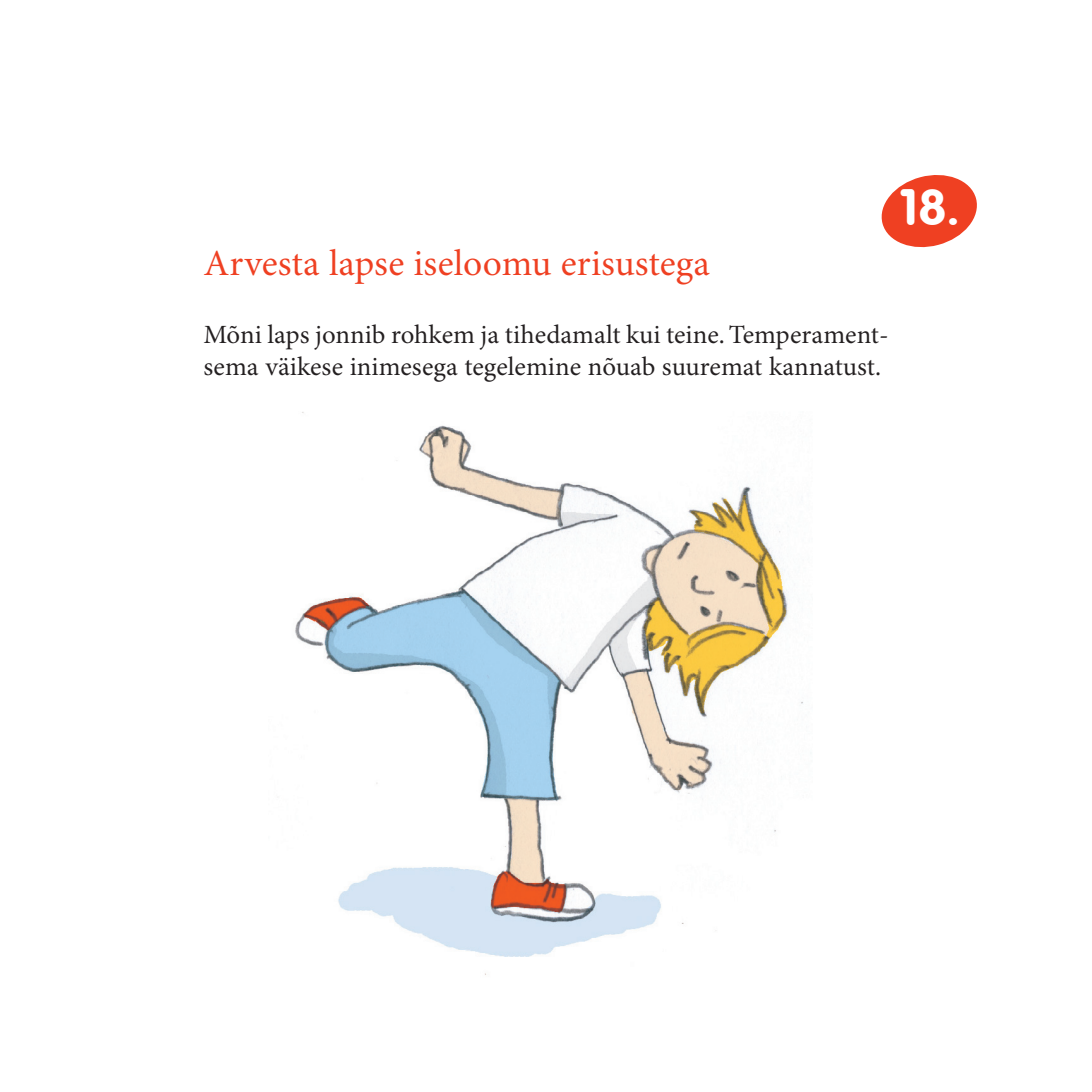
<style>
.page{position:relative;width:1092px;height:1092px;background:#fff}
.page>*{position:absolute;margin:0;border:0;box-sizing:border-box;transform-origin:0 0}
.t1{font:700 49.88px "VAG Rounded";color:#fff}
.t2{font:36.75px "Minion Pro";color:#ef4022}
.t3{font:26.25px/31.5px "Minion Pro";color:#231f20}
</style>
<div class="page">
<img style="left:295px;top:412px;width:508px;height:563px">
<svg style="left:881px;top:175px;width:96px;height:73px"></svg>
<h2 class="t2" style="left:203px;top:241px;width:508px">Arvesta lapse iseloomu erisustega</h2>
<h1 class="t1" style="left:899px;top:178px;width:62px">18.</h1>
<p class="t3" style="left:203px;top:320px;width:686px">Mõni laps jonnib rohkem ja tihedamalt kui teine. Temperament&shy;sema väikese inimesega tegelemine nõuab suuremat kannatust.</p>
</div>
